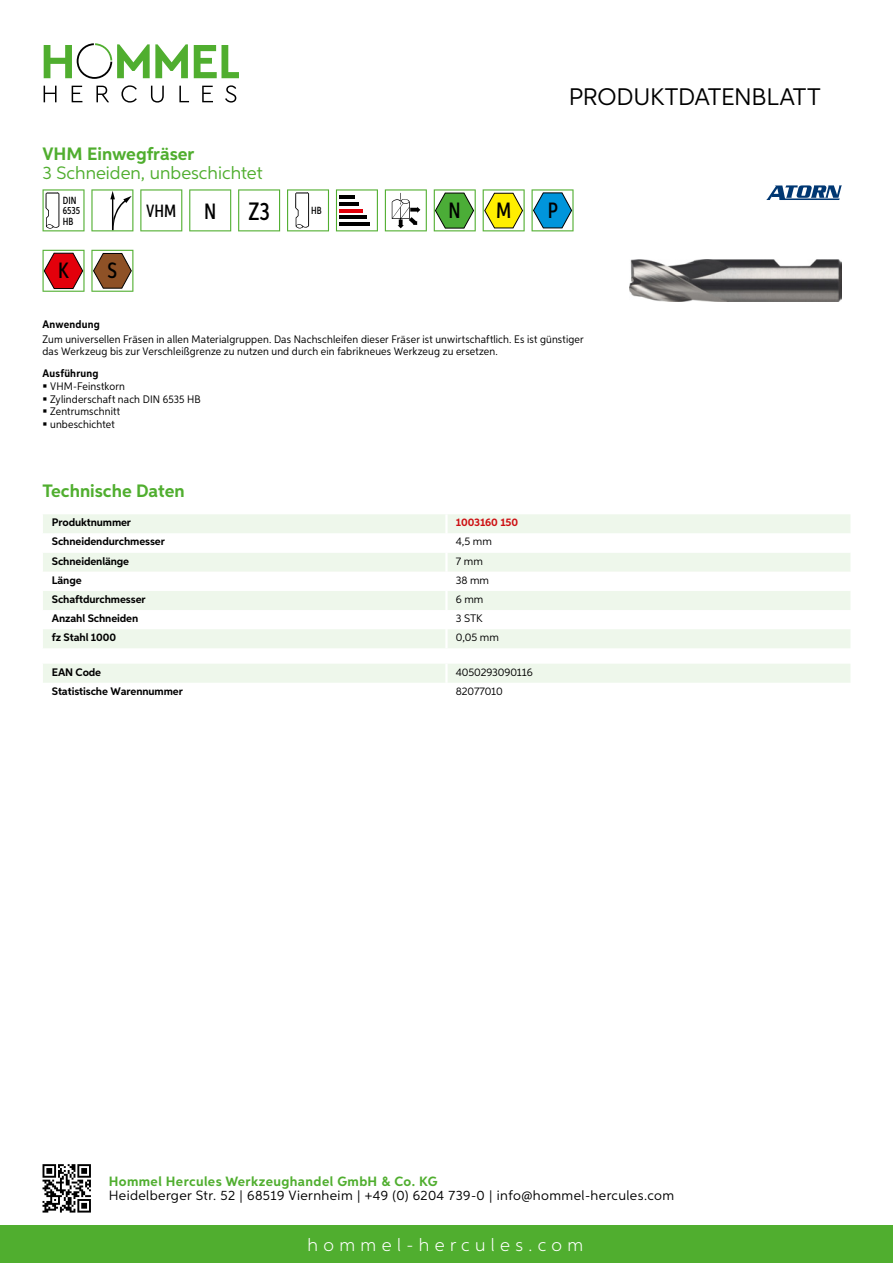
<style>
.page{position:relative;width:893px;height:1263px;background:#fff}
.page>*{position:absolute;margin:0;border:0;box-sizing:border-box;transform-origin:0 0}
.t1{font:500 25.2px "Aspira XX Nar";color:#000}
.t2{font:24px "Aspira";letter-spacing:-.01em;color:#000}
.t3{font:500 22.2px "Aspira XX Nar";color:#000}
.t4{font:700 18px "Aspira";color:#50ae2f}
.t5{font:18px "Aspira";color:#50ae2f}
.t6{font:300 18px "Aspira";letter-spacing:.3em;color:#fff}
.t7{font:500 17.85px "Aspira XX Nar";color:#000}
.t8{font:13.5px "Aspira";letter-spacing:.03em;color:#000}
.t9{font:700 13.5px "Aspira";letter-spacing:.03em;color:#50ae2f}
.t10{font:10.95px/12.8px "Aspira Nar";letter-spacing:.015em;color:#000}
.t11{font:700 10.95px "Aspira";letter-spacing:-.01em;color:#000}
.t12{font:10.95px "Aspira";letter-spacing:-.01em;color:#000}
.t13{font:700 10.95px "Aspira Nar";letter-spacing:.02em;color:#000}
.t14{font:700 10.95px "Aspira";letter-spacing:-.01em;color:#cd1013}
.t15{font:500 10.35px/10.4px "Aspira XX Nar";color:#000}
.s1{font-size:22.2px}
</style>
<div class="page">
<div style="left:0;top:1226px;width:893px;height:37px;background:#50ae2f"></div>
<svg style="left:43px;top:1164px;width:48px;height:48px"></svg>
<svg style="left:194px;top:45px;width:45px;height:33px"></svg>
<svg style="left:44px;top:43px;width:144px;height:36px"></svg>
<svg style="left:44px;top:86px;width:13px;height:16px"></svg>
<svg style="left:72px;top:86px;width:10px;height:16px"></svg>
<svg style="left:96px;top:86px;width:13px;height:16px"></svg>
<svg style="left:121px;top:85px;width:16px;height:18px"></svg>
<svg style="left:151px;top:86px;width:13px;height:17px"></svg>
<svg style="left:179px;top:86px;width:10px;height:16px"></svg>
<svg style="left:202px;top:86px;width:11px;height:16px"></svg>
<svg style="left:225px;top:85px;width:11px;height:18px"></svg>
<div style="left:43px;top:514px;width:807px;height:134px;background:#eef7eb"></div>
<svg style="left:43px;top:533px;width:807px;height:96px"></svg>
<hr style="left:445px;top:514px;width:3px;height:19px;background:#fff">
<hr style="left:445px;top:533px;width:3px;height:20px;background:#fff">
<hr style="left:445px;top:553px;width:3px;height:19px;background:#fff">
<hr style="left:445px;top:572px;width:3px;height:19px;background:#fff">
<hr style="left:445px;top:591px;width:3px;height:19px;background:#fff">
<hr style="left:445px;top:610px;width:3px;height:19px;background:#fff">
<hr style="left:445px;top:629px;width:3px;height:19px;background:#fff">
<div style="left:43px;top:664px;width:807px;height:19px;background:#eef7eb"></div>
<svg style="left:43px;top:189px;width:42px;height:42px"></svg>
<svg style="left:91px;top:189px;width:42px;height:42px"></svg>
<svg style="left:140px;top:189px;width:42px;height:42px"></svg>
<svg style="left:189px;top:189px;width:42px;height:42px"></svg>
<svg style="left:238px;top:189px;width:42px;height:42px"></svg>
<svg style="left:287px;top:189px;width:42px;height:42px"></svg>
<svg style="left:336px;top:189px;width:42px;height:42px"></svg>
<hr style="left:339px;top:196px;width:16px;height:3px;background:#000">
<hr style="left:339px;top:202px;width:20px;height:4px;background:#000">
<hr style="left:339px;top:209px;width:23px;height:3px;background:#e3000b">
<hr style="left:339px;top:216px;width:27px;height:3px;background:#000">
<hr style="left:339px;top:222px;width:31px;height:4px;background:#000">
<svg style="left:385px;top:189px;width:42px;height:42px"></svg>
<svg style="left:434px;top:189px;width:42px;height:42px"></svg>
<svg style="left:483px;top:189px;width:42px;height:42px"></svg>
<svg style="left:532px;top:189px;width:42px;height:42px"></svg>
<svg style="left:43px;top:250px;width:42px;height:42px"></svg>
<svg style="left:91px;top:250px;width:42px;height:42px"></svg>
<img style="left:629px;top:259px;width:213px;height:42px">
<svg style="left:766px;top:185px;width:76px;height:15px"></svg>
<h2 class="t2" style="left:569px;top:82px;width:253px">Produktdatenblatt</h2>
<h3 class="t4" style="left:43px;top:142px;width:153px">VHM Einwegfräser</h3>
<h3 class="t5" style="left:43px;top:162px;width:222px">3 Schneiden, unbeschichtet</h3>
<p class="t15" style="left:63px;top:195px;width:19px">DIN<br>6535<br>HB</p>
<h3 class="t7" style="left:146px;top:200px;width:72px">VHM <span class="s1">N</span></h3>
<h1 class="t1" style="left:248px;top:196px;width:23px">Z3</h1>
<p class="t15" style="left:311px;top:205px;width:12px">HB</p>
<h3 class="t3" style="left:449px;top:197px;width:14px">N</h3>
<h3 class="t3" style="left:496px;top:197px;width:17px">M</h3>
<h3 class="t3" style="left:548px;top:197px;width:12px">P</h3>
<h3 class="t3" style="left:58px;top:257px;width:12px">K</h3>
<h3 class="t3" style="left:108px;top:257px;width:11px">S</h3>
<p class="t13" style="left:43px;top:317px;width:59px">Anwendung</p>
<p class="t10" style="left:43px;top:333px;width:543px;line-height:12px">Zum universellen Fräsen in allen Materialgruppen. Das Nachschleifen dieser Fräser ist unwirtschaftlich. Es ist günstiger das Werkzeug bis zur Verschleißgrenze zu nutzen und durch ein fabrikneues Werkzeug zu ersetzen.</p>
<p class="t13" style="left:43px;top:366px;width:58px">Ausführung</p>
<p class="t10" style="left:50px;top:379px;width:152px">VHM-Feinstkorn<br>Zylinderschaft nach DIN 6535 HB<br>Zentrumschnitt<br>unbeschichtet</p>
<h3 class="t4" style="left:43px;top:480px;width:144px">Technische Daten</h3>
<p class="t11" style="left:52px;top:516px;width:81px">Produktnummer</p>
<p class="t14" style="left:456px;top:516px;width:64px">1003160 150</p>
<p class="t11" style="left:52px;top:535px;width:115px">Schneidendurchmesser</p>
<p class="t12" style="left:456px;top:535px;width:38px">4,5 mm</p>
<p class="t11" style="left:52px;top:554px;width:79px">Schneidenlänge</p>
<p class="t12" style="left:456px;top:554px;width:29px">7 mm</p>
<p class="t11" style="left:52px;top:573px;width:31px">Länge</p>
<p class="t12" style="left:456px;top:573px;width:35px">38 mm</p>
<p class="t11" style="left:52px;top:592px;width:95px">Schaftdurchmesser</p>
<p class="t12" style="left:456px;top:592px;width:29px">6 mm</p>
<p class="t11" style="left:52px;top:611px;width:88px">Anzahl Schneiden</p>
<p class="t12" style="left:456px;top:611px;width:22px">3 STK</p>
<p class="t11" style="left:52px;top:630px;width:66px">fz Stahl 1000</p>
<p class="t12" style="left:456px;top:631px;width:45px">0,05 mm</p>
<p class="t11" style="left:52px;top:665px;width:51px">EAN Code</p>
<p class="t12" style="left:456px;top:665px;width:78px">4050293090116</p>
<p class="t11" style="left:52px;top:684px;width:132px">Statistische Warennummer</p>
<p class="t12" style="left:456px;top:684px;width:49px">82077010</p>
<p class="t9" style="left:109px;top:1172px;width:330px">Hommel Hercules Werkzeughandel GmbH &amp; Co. KG</p>
<p class="t8" style="left:109px;top:1187px;width:567px">Heidelberger Str. 52 | 68519 Viernheim | +49 (0) 6204 739-0 | info@hommel-hercules.com</p>
<h3 class="t6" style="left:307px;top:1234px;width:277px">hommel-hercules.com</h3>
</div>
